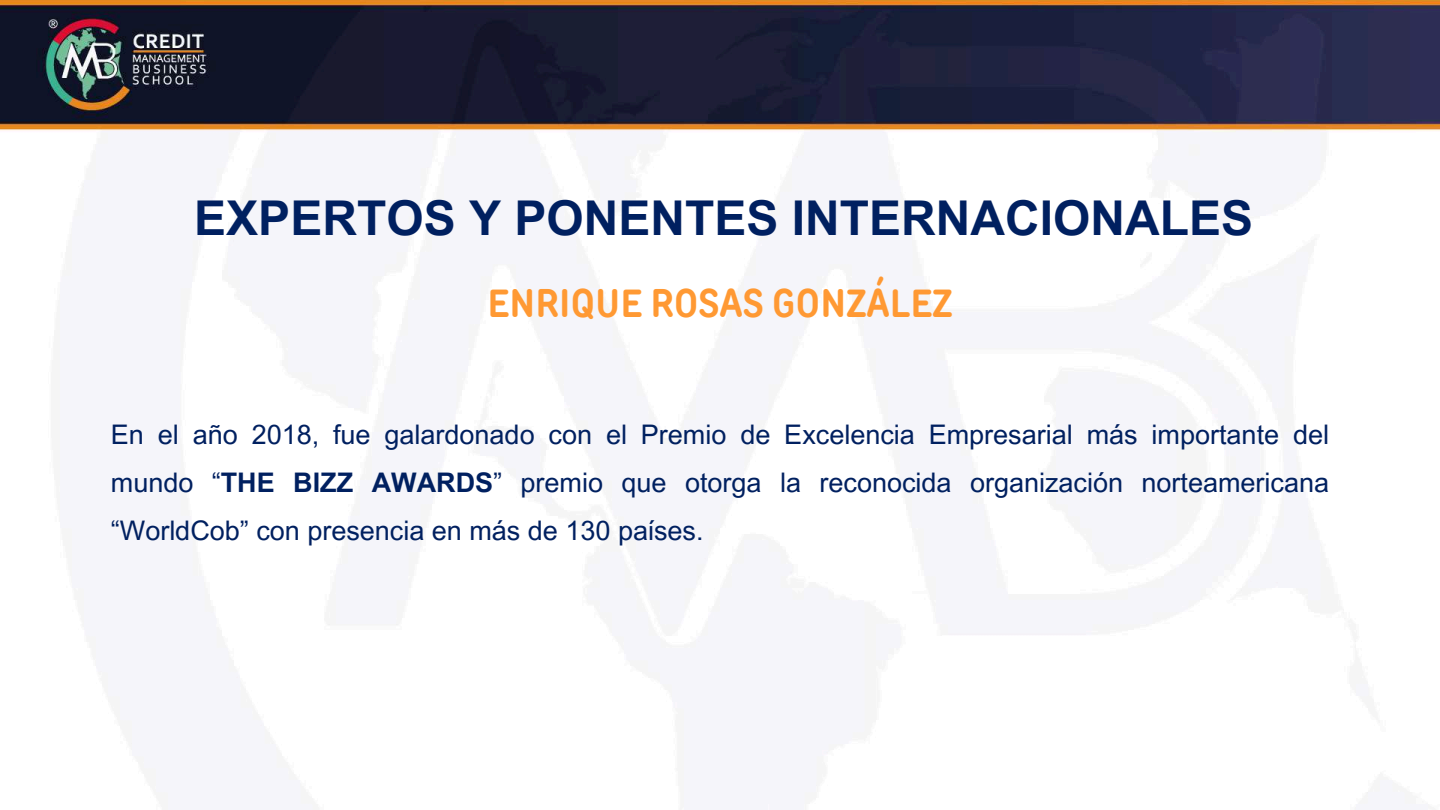
<style>
.page{position:relative;width:1440px;height:810px;background:#fff}
.page>*{position:absolute;margin:0;border:0;box-sizing:border-box;transform-origin:0 0}
.t1{font:700 48px "Arial MT Pro";color:#002060}
.t2{font:700 39px "TT Rounds Condensed";letter-spacing:.01em;color:#f93}
.t3{font:27px/48px "Arial MT Pro";color:#002060;text-align:justify}
.s1{font-weight:700}
</style>
<div class="page">
<img style="left:0;top:0;width:1440px;height:794px">
<h1 class="t1" style="left:194px;top:200px;width:1060px">EXPERTOS Y PONENTES INTERNACIONALES</h1>
<h2 class="t2" style="left:488px;top:279px;width:466px">ENRIQUE ROSAS GONZÁLEZ</h2>
<p class="t3" style="left:111px;top:414px;width:1220px">En el año 2018, fue galardonado con el Premio de Excelencia Empresarial más importante del mundo “<span class="s1">THE BIZZ AWARDS</span>” premio que otorga la reconocida organización norteamericana “WorldCob” con presencia en más de 130 países.</p>
</div>
